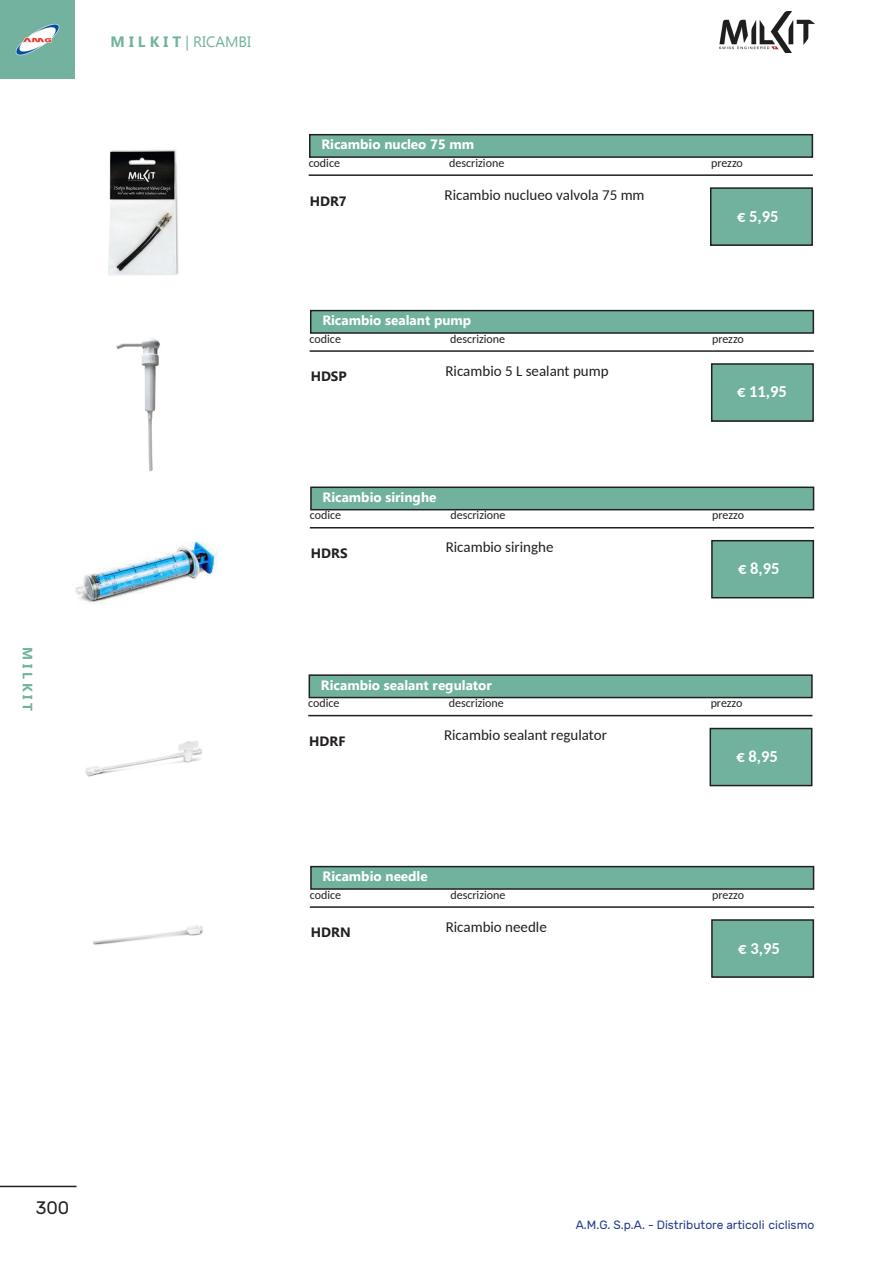
<style>
.page{position:relative;width:893px;height:1263px;background:#fff}
.page>*{position:absolute;margin:0;border:0;box-sizing:border-box;transform-origin:0 0}
.t1{font:18px "Rubik";color:#231f20}
.t2{font:700 16.5px "Carlito";color:#fff}
.t3{font:15px "Carlito";color:#231f20}
.t4{font:15px "Gadugi";color:#71b29f}
.t5{font:700 13.5px "Gadugi";color:#fff}
.t6{font:700 13.5px "Gadugi";color:#231f20}
.t7{font:700 13.5px "Gadugi";color:#71b29f}
.t8{font:12px "Carlito";color:#231f20}
.t9{font:12px "Rubik";color:#253f8e}
.s1{font-weight:700}
</style>
<div class="page">
<img style="left:0;top:0;width:74px;height:79px">
<img style="left:719px;top:11px;width:95px;height:42px">
<hr style="left:0;top:1186px;width:77px;height:1px;background:#231f20">
<div style="left:310px;top:135px;width:502px;height:22px;background:#71b29f"></div>
<div style="left:309px;top:134px;width:504px;height:24px;border:2px solid #231f20"></div>
<div style="left:711px;top:188px;width:101px;height:57px;background:#71b29f"></div>
<div style="left:710px;top:187px;width:103px;height:59px;border:2px solid #231f20"></div>
<hr style="left:309px;top:174px;width:504px;height:2px;background:#231f20">
<div style="left:311px;top:487px;width:503px;height:23px;background:#71b29f"></div>
<div style="left:310px;top:486px;width:504px;height:24px;border:2px solid #231f20"></div>
<div style="left:712px;top:541px;width:101px;height:57px;background:#71b29f"></div>
<div style="left:711px;top:540px;width:103px;height:58px;border:2px solid #231f20"></div>
<hr style="left:310px;top:527px;width:504px;height:1px;background:#231f20">
<img style="left:75px;top:541px;width:143px;height:64px">
<div style="left:309px;top:675px;width:503px;height:22px;background:#71b29f"></div>
<div style="left:309px;top:674px;width:504px;height:24px;border:2px solid #231f20"></div>
<div style="left:710px;top:728px;width:102px;height:57px;background:#71b29f"></div>
<div style="left:709px;top:728px;width:103px;height:58px;border:2px solid #231f20"></div>
<hr style="left:308px;top:715px;width:504px;height:1px;background:#231f20">
<img style="left:85px;top:741px;width:117px;height:36px">
<div style="left:311px;top:867px;width:503px;height:22px;background:#71b29f"></div>
<div style="left:310px;top:866px;width:504px;height:24px;border:2px solid #231f20"></div>
<div style="left:712px;top:920px;width:101px;height:57px;background:#71b29f"></div>
<div style="left:711px;top:919px;width:103px;height:59px;border:2px solid #231f20"></div>
<hr style="left:310px;top:906px;width:504px;height:2px;background:#231f20">
<img style="left:93px;top:925px;width:110px;height:20px">
<div style="left:311px;top:311px;width:502px;height:22px;background:#71b29f"></div>
<div style="left:310px;top:310px;width:504px;height:24px;border:2px solid #231f20"></div>
<div style="left:712px;top:364px;width:101px;height:57px;background:#71b29f"></div>
<div style="left:711px;top:363px;width:103px;height:59px;border:2px solid #231f20"></div>
<hr style="left:310px;top:350px;width:504px;height:2px;background:#231f20">
<img style="left:116px;top:338px;width:44px;height:134px">
<img style="left:108px;top:149px;width:71px;height:126px">
<p class="t7" style="left:36px;top:647px;width:65px;rotate:90deg">M I L K I T</p>
<p class="t4" style="left:111px;top:33px;width:142px"><span class="s1">M I L K I T</span> | RICAMBI</p>
<p class="t5" style="left:321px;top:136px;width:154px">Ricambio nucleo 75 mm</p>
<p class="t3" style="left:444px;top:184px;width:202px">Ricambio nuclueo valvola 75 mm</p>
<p class="t8" style="left:309px;top:155px;width:33px">codice</p>
<p class="t8" style="left:449px;top:155px;width:57px">descrizione</p>
<p class="t8" style="left:711px;top:155px;width:33px">prezzo</p>
<p class="t6" style="left:310px;top:193px;width:38px">HDR7</p>
<p class="t2" style="left:737px;top:205px;width:43px">€ 5,95</p>
<p class="t5" style="left:322px;top:312px;width:150px">Ricambio sealant pump</p>
<p class="t3" style="left:445px;top:360px;width:165px">Ricambio 5 L sealant pump</p>
<p class="t8" style="left:310px;top:331px;width:33px">codice</p>
<p class="t8" style="left:450px;top:331px;width:57px">descrizione</p>
<p class="t8" style="left:712px;top:331px;width:33px">prezzo</p>
<p class="t6" style="left:311px;top:368px;width:38px">HDSP</p>
<p class="t5" style="left:323px;top:489px;width:115px">Ricambio siringhe</p>
<p class="t2" style="left:737px;top:381px;width:51px">€ 11,95</p>
<p class="t8" style="left:310px;top:507px;width:33px">codice</p>
<p class="t8" style="left:450px;top:507px;width:57px">descrizione</p>
<p class="t8" style="left:712px;top:507px;width:33px">prezzo</p>
<p class="t6" style="left:311px;top:545px;width:38px">HDRS</p>
<p class="t3" style="left:446px;top:537px;width:109px">Ricambio siringhe</p>
<p class="t2" style="left:738px;top:557px;width:43px">€ 8,95</p>
<p class="t5" style="left:321px;top:677px;width:172px">Ricambio sealant regulator</p>
<p class="t3" style="left:444px;top:725px;width:164px">Ricambio sealant regulator</p>
<p class="t8" style="left:308px;top:695px;width:33px">codice</p>
<p class="t8" style="left:449px;top:695px;width:57px">descrizione</p>
<p class="t8" style="left:711px;top:695px;width:33px">prezzo</p>
<p class="t6" style="left:309px;top:733px;width:38px">HDRF</p>
<p class="t5" style="left:323px;top:868px;width:107px">Ricambio needle</p>
<p class="t2" style="left:736px;top:745px;width:43px">€ 8,95</p>
<p class="t8" style="left:310px;top:886px;width:33px">codice</p>
<p class="t8" style="left:450px;top:886px;width:57px">descrizione</p>
<p class="t8" style="left:712px;top:886px;width:33px">prezzo</p>
<p class="t6" style="left:311px;top:924px;width:41px">HDRN</p>
<p class="t3" style="left:446px;top:916px;width:103px">Ricambio needle</p>
<p class="t2" style="left:738px;top:937px;width:43px">€ 3,95</p>
<p class="t1" style="left:36px;top:1198px;width:35px">300</p>
<p class="t9" style="left:576px;top:1218px;width:240px">A.M.G. S.p.A. - Distributore articoli ciclismo</p>
</div>
